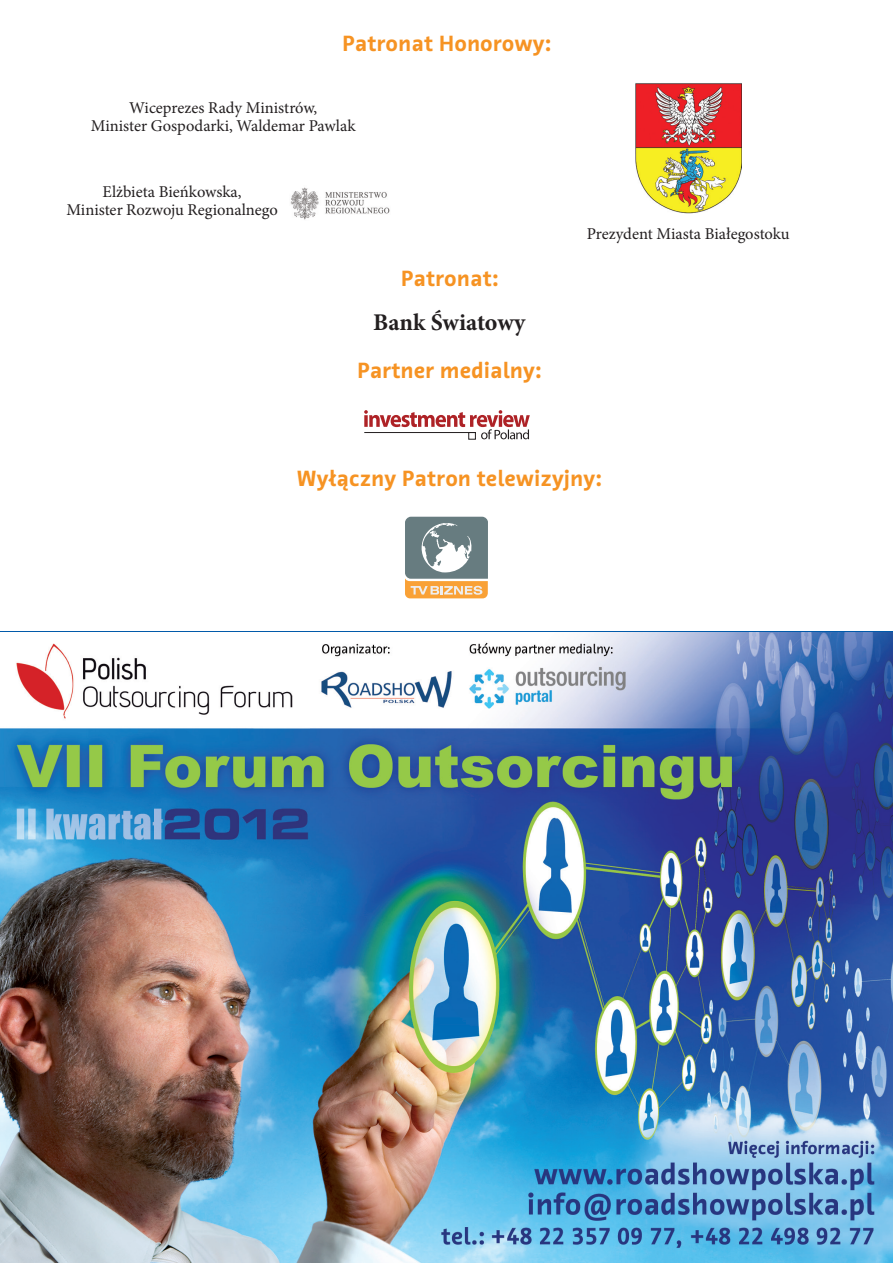
<style>
.page{position:relative;width:893px;height:1263px;background:#fff}
.page>*{position:absolute;margin:0;border:0;box-sizing:border-box;transform-origin:0 0}
.t1{font:700 24px "Minion Pro";color:#231f20}
.t2{font:700 22.5px "Schering Sans CE";color:#f69323}
.t3{font:16.5px "Minion Pro";color:#231f20}
</style>
<div class="page">
<img style="left:636px;top:83px;width:105px;height:131px">
<svg style="left:405px;top:517px;width:83px;height:81px;background:#9e9d8f"></svg>
<img style="left:290px;top:187px;width:100px;height:33px">
<img style="left:0;top:631px;width:893px;height:632px">
<svg style="left:364px;top:410px;width:166px;height:29px"></svg>
<p class="t2" style="left:342px;top:29px;width:210px">Patronat Honorowy:</p>
<p class="t3" style="left:129px;top:97px;width:190px">Wiceprezes Rady Ministrów,</p>
<p class="t3" style="left:91px;top:115px;width:266px">Minister Gospodarki, Waldemar Pawlak</p>
<p class="t3" style="left:103px;top:181px;width:141px">Elżbieta Bieńkowska,</p>
<p class="t3" style="left:66px;top:199px;width:213px">Minister Rozwoju Regionalnego</p>
<p class="t2" style="left:401px;top:264px;width:99px">Patronat:</p>
<p class="t1" style="left:373px;top:306px;width:154px">Bank Światowy</p>
<p class="t2" style="left:357px;top:356px;width:186px">Partner medialny:</p>
<p class="t3" style="left:587px;top:222px;width:204px">Prezydent Miasta Białegostoku</p>
<p class="t2" style="left:297px;top:463px;width:306px">Wyłączny Patron telewizyjny:</p>
</div>
